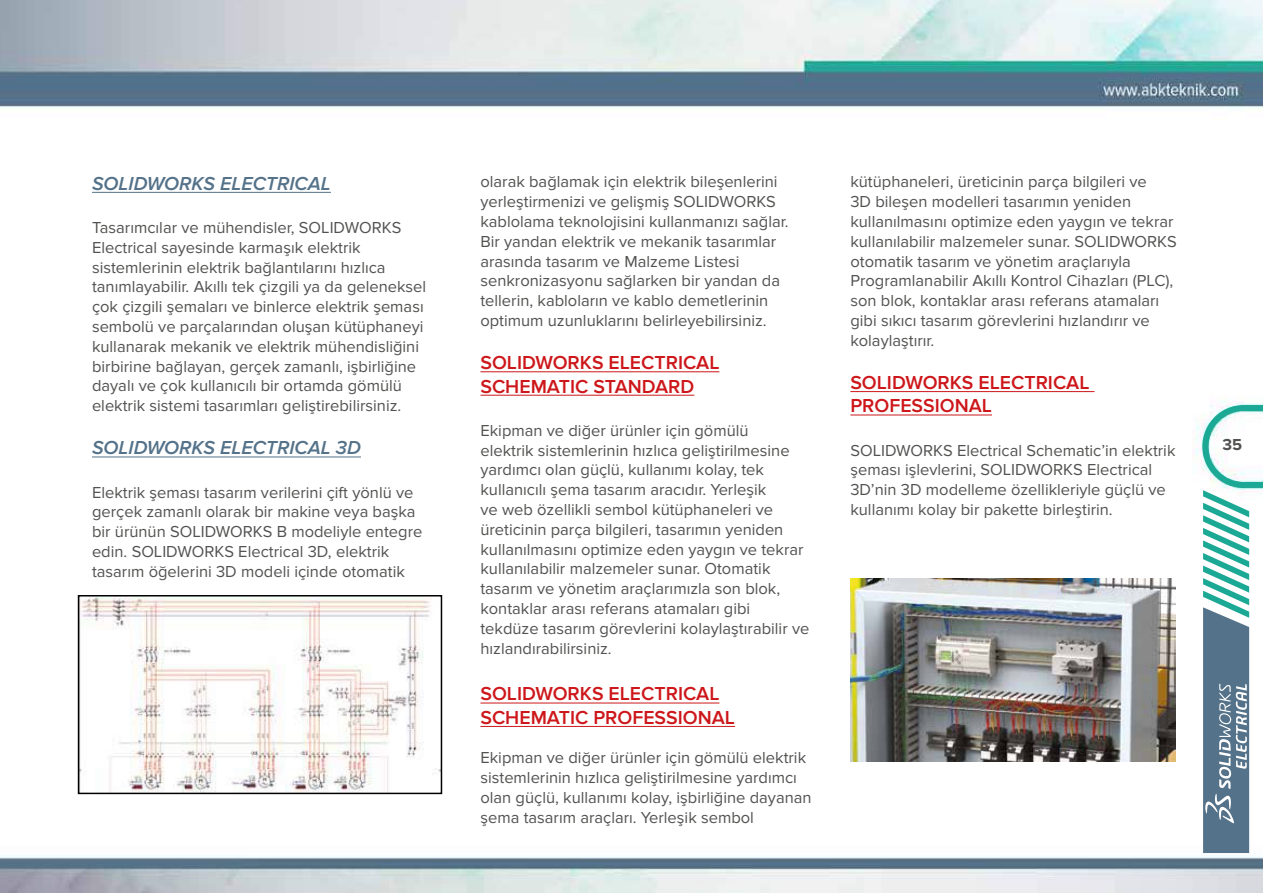
<style>
.page{position:relative;width:1263px;height:893px;background:#fff}
.page>*{position:absolute;margin:0;border:0;box-sizing:border-box;transform-origin:0 0}
.t1{font:600 19.5px/23.4px "Proxima Nova";color:#cd171a}
.t2{font:italic 600 19.5px "Proxima Nova";color:#547289}
.t3{font:16.5px/19.8px "Proxima Nova";color:#525251}
.t4{font:700 16.5px "Proxima Nova";color:#525251}
</style>
<div class="page">
<img style="left:0;top:0;width:1263px;height:893px">
<img style="left:850px;top:578px;width:326px;height:184px">
<hr style="left:480px;top:372px;width:239px;height:1px;background:#cd171a">
<hr style="left:480px;top:395px;width:214px;height:1px;background:#cd171a">
<hr style="left:480px;top:703px;width:239px;height:1px;background:#cd171a">
<hr style="left:480px;top:726px;width:255px;height:1px;background:#cd171a">
<hr style="left:92px;top:192px;width:239px;height:1px;background:#547289">
<hr style="left:92px;top:457px;width:269px;height:1px;background:#547289">
<hr style="left:850px;top:391px;width:244px;height:1px;background:#cd171a">
<hr style="left:850px;top:415px;width:142px;height:1px;background:#cd171a">
<img style="left:81px;top:598px;width:358px;height:193px">
<div style="left:78px;top:595px;width:364px;height:199px;border:2px solid #000"></div>
<svg style="left:1202px;top:405px;width:61px;height:448px"></svg>
<p class="t2" style="left:92px;top:172px;width:240px">SOLIDWORKS ELECTRICAL</p>
<p class="t3" style="left:92px;top:218px;width:336px">Tasarımcılar ve mühendisler, SOLIDWORKS Electrical sayesinde karmaşık elektrik sistemlerinin elektrik bağlantılarını hızlıca tanımlayabilir. Akıllı tek çizgili ya da geleneksel çok çizgili şemaları ve binlerce elektrik şeması sembolü ve parçalarından oluşan kütüphaneyi kullanarak mekanik ve elektrik mühendisliğini birbirine bağlayan, gerçek zamanlı, işbirliğine dayalı ve çok kullanıcılı bir ortamda gömülü elektrik sistemi tasarımları geliştirebilirsiniz.</p>
<p class="t2" style="left:92px;top:437px;width:270px">SOLIDWORKS ELECTRICAL 3D</p>
<p class="t3" style="left:92px;top:482px;width:332px">Elektrik şeması tasarım verilerini çift yönlü ve gerçek zamanlı olarak bir makine veya başka bir ürünün SOLIDWORKS B modeliyle entegre edin. SOLIDWORKS Electrical 3D, elektrik tasarım öğelerini 3D modeli içinde otomatik</p>
<p class="t3" style="left:480px;top:172px;width:310px">olarak bağlamak için elektrik bileşenlerini yerleştirmenizi ve gelişmiş SOLIDWORKS kablolama teknolojisini kullanmanızı sağlar.<br>Bir yandan elektrik ve mekanik tasarımlar arasında tasarım ve Malzeme Listesi senkronizasyonu sağlarken bir yandan da tellerin, kabloların ve kablo demetlerinin optimum uzunluklarını belirleyebilirsiniz.</p>
<p class="t1" style="left:480px;top:351px;width:241px">SOLIDWORKS ELECTRICAL<br>SCHEMATIC STANDARD</p>
<p class="t3" style="left:480px;top:421px;width:330px">Ekipman ve diğer ürünler için gömülü<br>elektrik sistemlerinin hızlıca geliştirilmesine yardımcı olan güçlü, kullanımı kolay, tek kullanıcılı şema tasarım aracıdır. Yerleşik<br>ve web özellikli sembol kütüphaneleri ve üreticinin parça bilgileri, tasarımın yeniden kullanılmasını optimize eden yaygın ve tekrar kullanılabilir malzemeler sunar. Otomatik tasarım ve yönetim araçlarımızla son blok, kontaklar arası referans atamaları gibi tekdüze tasarım görevlerini kolaylaştırabilir ve hızlandırabilirsiniz.</p>
<p class="t1" style="left:480px;top:683px;width:256px">SOLIDWORKS ELECTRICAL<br>SCHEMATIC PROFESSIONAL</p>
<p class="t3" style="left:480px;top:748px;width:333px">Ekipman ve diğer ürünler için gömülü elektrik sistemlerinin hızlıca geliştirilmesine yardımcı olan güçlü, kullanımı kolay, işbirliğine dayanan şema tasarım araçları. Yerleşik sembol</p>
<p class="t3" style="left:850px;top:172px;width:328px">kütüphaneleri, üreticinin parça bilgileri ve<br>3D bileşen modelleri tasarımın yeniden kullanılmasını optimize eden yaygın ve tekrar kullanılabilir malzemeler sunar. SOLIDWORKS otomatik tasarım ve yönetim araçlarıyla Programlanabilir Akıllı Kontrol Cihazları (PLC), son blok, kontaklar arası referans atamaları gibi sıkıcı tasarım görevlerini hızlandırır ve kolaylaştırır.</p>
<p class="t1" style="left:850px;top:371px;width:241px">SOLIDWORKS ELECTRICAL<br>PROFESSIONAL</p>
<p class="t3" style="left:850px;top:440px;width:327px">SOLIDWORKS Electrical Schematic’in elektrik şeması işlevlerini, SOLIDWORKS Electrical 3D’nin 3D modelleme özellikleriyle güçlü ve kullanımı kolay bir pakette birleştirin.</p>
<p class="t4" style="left:1222px;top:435px;width:21px">35</p>
</div>
